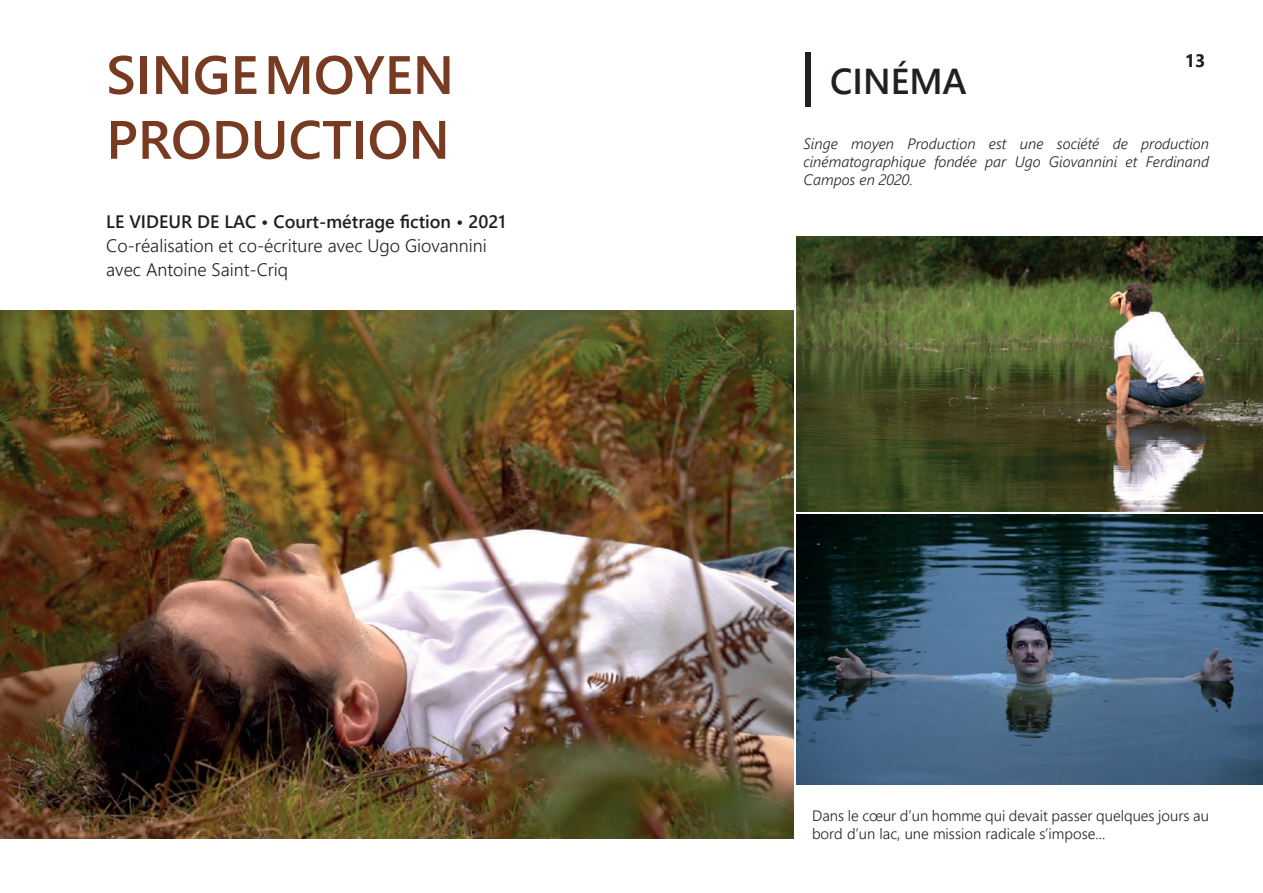
<style>
.page{position:relative;width:1263px;height:893px;background:#fff}
.page>*{position:absolute;margin:0;border:0;box-sizing:border-box;transform-origin:0 0}
.t1{font:700 54px/64.8px "Yu Gothic UI";color:#783a21}
.t2{font:700 36px "Yu Gothic UI";color:#231f20}
.t3{font:300 18px/24px "Yu Gothic UI";color:#231f20}
.t4{font:600 18px "Yu Gothic UI";color:#231f20}
.t5{font:700 18px "Segoe UI";color:#231f20}
.t6{font:italic 300 15px/18px "Segoe UI";color:#231f20;text-align:justify}
.t7{font:300 15px/18px "Yu Gothic UI";color:#231f20}
.s1{font-size:54px}
</style>
<div class="page">
<img style="left:797px;top:236px;width:466px;height:275px">
<img style="left:0;top:310px;width:793px;height:529px">
<img style="left:797px;top:515px;width:466px;height:269px">
<h1 class="t1" style="left:106px;top:43px;width:349px">SINGE MOYEN<br>PRODUCTION</h1>
<h2 class="t2" style="left:800px;top:60px;width:168px"><span class="s1">|</span> CINÉMA</h2>
<p class="t5" style="left:1185px;top:44px;width:22px">13</p>
<p class="t6" style="left:803px;top:132px;width:407px">Singe moyen Production est une société de production cinématographique fondée par Ugo Giovannini et Ferdinand Campos en 2020.</p>
<p class="t4" style="left:106px;top:211px;width:401px">LE VIDEUR DE LAC • Court-métrage fiction • 2021</p>
<p class="t3" style="left:106px;top:231px;width:382px">Co-réalisation et co-écriture avec Ugo Giovannini avec Antoine Saint-Criq</p>
<p class="t7" style="left:812px;top:805px;width:398px">Dans le cœur d’un homme qui devait passer quelques jours au bord d’un lac, une mission radicale s’impose...</p>
</div>
